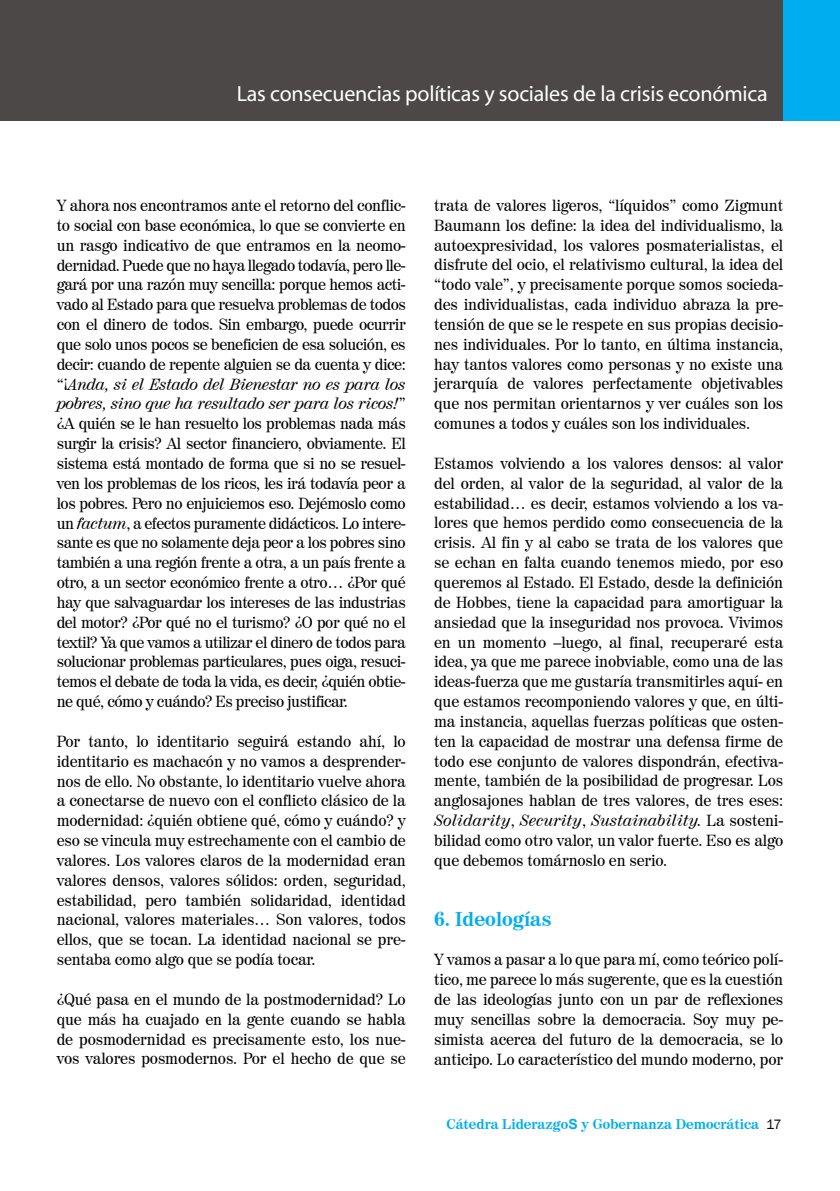
<style>
.page{position:relative;width:840px;height:1191px;background:#fff}
.page>*{position:absolute;margin:0;border:0;box-sizing:border-box;transform-origin:0 0}
.t1{font:22px "Myriad";letter-spacing:-.01em;color:#fff}
.t2{font:700 20px "Century 725 BT";color:#00aeef}
.t3{font:16px/19.8px "Century 725 BT";letter-spacing:-.01em;color:#000;text-align:justify}
.t4{font:700 14px "Century 725 BT";color:#00aeef}
.s1{font-style:italic}
.s2{font-family:"Arial"}
.s3{font-family:"Franklin Gothic";font-weight:400;color:#000}
</style>
<div class="page">
<div style="left:0;top:0;width:782px;height:121px;background:#4b4847"></div>
<div style="left:782px;top:0;width:57px;height:121px;background:#00aeef"></div>
<h1 class="t1" style="left:236px;top:83px;width:532px">Las consecuencias políticas y sociales de la crisis económica</h1>
<p class="t3" style="left:57px;top:195px;width:350px">Y ahora nos encontramos ante el retorno del conflic&shy;to social con base económica, lo que se convierte en un rasgo indicativo de que entramos en la neomo&shy;dernidad. Puede que no haya llegado todavía, pero lle&shy;gará por una razón muy sencilla: porque hemos acti&shy;vado al Estado para que resuelva problemas de todos con el dinero de todos. Sin embargo, puede ocurrir que solo unos pocos se beneficien de esa solución, es decir: cuando de repente alguien se da cuenta y dice: “¡<span class="s1">Anda, si el Estado del Bienestar no es para los pobres, sino que ha resultado ser para los ricos!</span>” ¿A quién se le han resuelto los problemas nada más surgir la crisis? Al sector financiero, obviamente. El sistema está montado de forma que si no se resuel&shy;ven los problemas de los ricos, les irá todavía peor a los pobres. Pero no enjuiciemos eso. Dejémoslo como un <span class="s1">factum</span>, a efectos puramente didácticos. Lo intere&shy;sante es que no solamente deja peor a los pobres sino también a una región frente a otra, a un país frente a otro, a un sector económico frente a otro… ¿Por qué hay que salvaguardar los intereses de las industrias del motor? ¿Por qué no el turismo? ¿O por qué no el textil? Ya que vamos a utilizar el dinero de todos para solucionar problemas particulares, pues oiga, resuci&shy;temos el debate de toda la vida, es decir, ¿quién obtie&shy;ne qué, cómo y cuándo? Es preciso justificar.</p>
<p class="t3" style="left:57px;top:731px;width:350px">Por tanto, lo identitario seguirá estando ahí, lo identitario es machacón y no vamos a desprender&shy;nos de ello. No obstante, lo identitario vuelve ahora a conectarse de nuevo con el conflicto clásico de la modernidad: ¿quién obtiene qué, cómo y cuándo? y eso se vincula muy estrechamente con el cambio de valores. Los valores claros de la modernidad eran valores densos, valores sólidos: orden, seguridad, estabilidad, pero también solidaridad, identidad nacional, valores materiales… Son valores, todos ellos, que se tocan. La identidad nacional se pre&shy;sentaba como algo que se podía tocar.</p>
<p class="t3" style="left:57px;top:989px;width:350px">¿Qué pasa en el mundo de la postmodernidad? Lo que más ha cuajado en la gente cuando se habla de posmodernidad es precisamente esto, los nue&shy;vos valores posmodernos. Por el hecho de que se</p>
<p class="t3" style="left:434px;top:195px;width:350px">trata de valores ligeros, “líquidos” como Zigmunt Baumann los define: la idea del individualismo, la autoexpresividad, los valores posmaterialistas, el disfrute del ocio, el relativismo cultural, la idea del “todo vale”, y precisamente porque somos socieda&shy;des individualistas, cada individuo abraza la pre&shy;tensión de que se le respete en sus propias decisio&shy;nes individuales. Por lo tanto, en última instancia, hay tantos valores como personas y no existe una jerarquía de valores perfectamente objetivables que nos permitan orientarnos y ver cuáles son los comunes a todos y cuáles son los individuales.</p>
<p class="t3" style="left:434px;top:453px;width:350px">Estamos volviendo a los valores densos: al valor del orden, al valor de la seguridad, al valor de la estabilidad… es decir, estamos volviendo a los va&shy;lores que hemos perdido como consecuencia de la crisis. Al fin y al cabo se trata de los valores que se echan en falta cuando tenemos miedo, por eso queremos al Estado. El Estado, desde la definición de Hobbes, tiene la capacidad para amortiguar la ansiedad que la inseguridad nos provoca. Vivimos en un momento –luego, al final, recuperaré esta idea, ya que me parece inobviable, como una de las ideas-fuerza que me gustaría transmitirles aquí- en que estamos recomponiendo valores y que, en últi&shy;ma instancia, aquellas fuerzas políticas que osten&shy;ten la capacidad de mostrar una defensa firme de todo ese conjunto de valores dispondrán, efectiva&shy;mente, también de la posibilidad de progresar. Los anglosajones hablan de tres valores, de tres eses:<br><span class="s1">Solidarity</span>, <span class="s1">Security</span>, <span class="s1">Sustainability.</span> La sosteni&shy;bilidad como otro valor, un valor fuerte. Eso es algo que debemos tomárnoslo en serio.</p>
<p class="t2" style="left:434px;top:906px;width:119px">6. Ideologías</p>
<p class="t3" style="left:434px;top:949px;width:350px">Y vamos a pasar a lo que para mí, como teórico polí&shy;tico, me parece lo más sugerente, que es la cuestión de las ideologías junto con un par de reflexiones muy sencillas sobre la democracia. Soy muy pe&shy;simista acerca del futuro de la democracia, se lo anticipo. Lo característico del mundo moderno, por</p>
<p class="t4" style="left:446px;top:1115px;width:336px">Cátedra Liderazgo<span class="s2">S</span> y Gobernanza Democrática <span class="s3">17</span></p>
</div>
